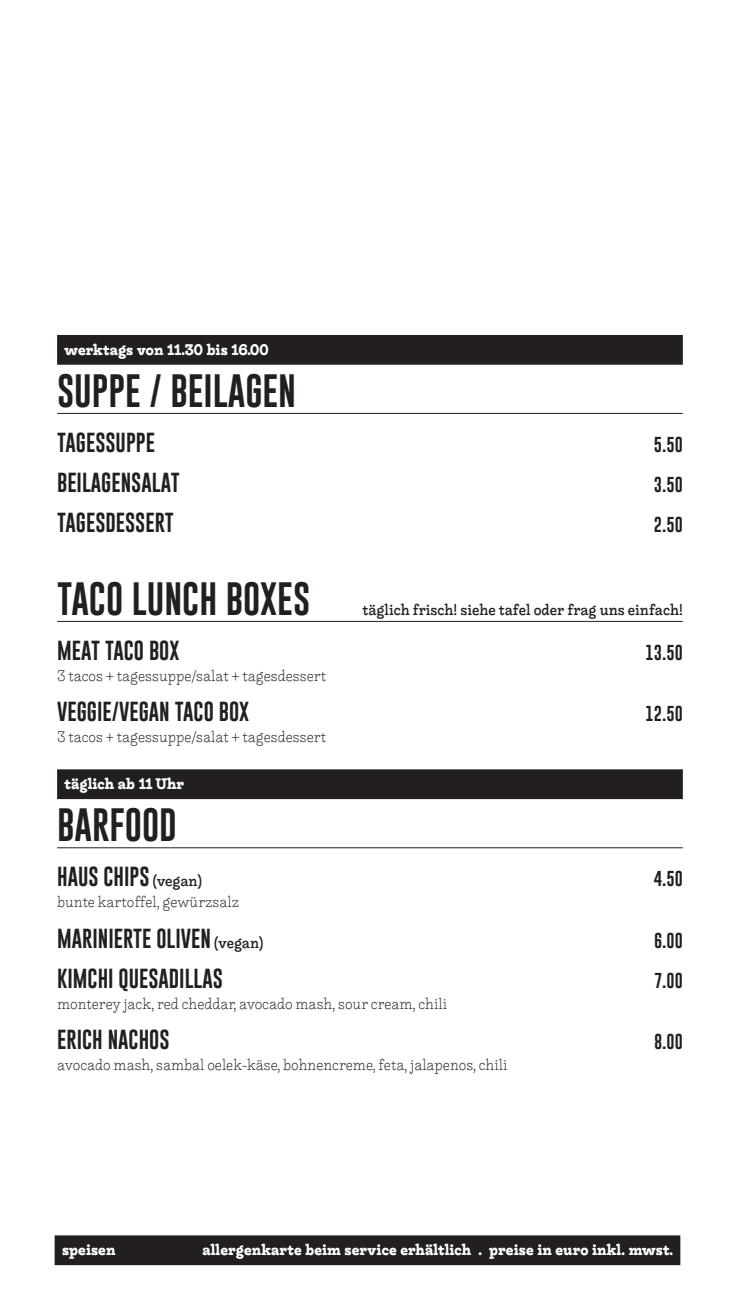
<style>
.page{position:relative;width:735px;height:1290px;background:#fff}
.page>*{position:absolute;margin:0;border:0;box-sizing:border-box;transform-origin:0 0}
.t1{font:34.12px "Gobold";color:#231f20}
.t2{font:20.12px "Gobold";color:#231f20}
.t3{font:15.75px "Gobold";color:#231f20}
.t4{font:300 14.88px "Liebe Ruth";color:#231f20}
.t5{font:700 14.88px "Liebe Ruth";letter-spacing:.01em;color:#fff}
.t6{font:500 14.88px "Liebe Ruth";color:#231f20}
.s1{font-family:"Liebe Ruth";font-weight:500;font-size:14.88px}
</style>
<div class="page">
<div style="left:55px;top:1235px;width:625px;height:30px;background:#231f20"></div>
<div style="left:57px;top:335px;width:625px;height:30px;background:#231f20"></div>
<hr style="left:57px;top:413px;width:625px;height:1px;background:#231f20">
<hr style="left:57px;top:621px;width:625px;height:1px;background:#231f20">
<div style="left:57px;top:769px;width:625px;height:30px;background:#231f20"></div>
<hr style="left:57px;top:847px;width:625px;height:1px;background:#231f20">
<p class="t5" style="left:64px;top:341px;width:205px">werktags von 11.30 bis 16.00</p>
<h1 class="t1" style="left:57px;top:368px;width:240px">SUPPE / BEILAGEN</h1>
<h2 class="t2" style="left:57px;top:429px;width:99px">TAGESSUPPE</h2>
<p class="t3" style="left:653px;top:434px;width:30px">5.50</p>
<h2 class="t2" style="left:57px;top:470px;width:124px">BEILAGENSALAT</h2>
<p class="t3" style="left:653px;top:475px;width:30px">3.50</p>
<h2 class="t2" style="left:57px;top:510px;width:118px">TAGESDESSERT</h2>
<p class="t3" style="left:653px;top:515px;width:30px">2.50</p>
<h1 class="t1" style="left:57px;top:576px;width:254px">TACO LUNCH BOXES</h1>
<p class="t6" style="left:362px;top:601px;width:321px">täglich frisch! siehe tafel oder frag uns einfach!</p>
<h2 class="t2" style="left:57px;top:637px;width:124px">MEAT TACO BOX</h2>
<p class="t3" style="left:645px;top:642px;width:39px">13.50</p>
<p class="t4" style="left:57px;top:667px;width:270px">3 tacos + tagessuppe/salat + tagesdessert</p>
<h2 class="t2" style="left:57px;top:699px;width:193px">VEGGIE/VEGAN TACO BOX</h2>
<p class="t3" style="left:645px;top:703px;width:39px">12.50</p>
<p class="t4" style="left:57px;top:728px;width:270px">3 tacos + tagessuppe/salat + tagesdessert</p>
<p class="t5" style="left:64px;top:775px;width:121px">täglich ab 11 Uhr</p>
<h1 class="t1" style="left:57px;top:803px;width:121px">BARFOOD</h1>
<h2 class="t2" style="left:57px;top:864px;width:146px">HAUS CHIPS <span class="s1">(vegan)</span></h2>
<p class="t3" style="left:653px;top:869px;width:30px">4.50</p>
<p class="t4" style="left:57px;top:893px;width:183px">bunte kartoffel, gewürzsalz</p>
<h2 class="t2" style="left:57px;top:925px;width:208px">MARINIERTE OLIVEN <span class="s1">(vegan)</span></h2>
<p class="t3" style="left:653px;top:930px;width:30px">6.00</p>
<h2 class="t2" style="left:57px;top:965px;width:167px">KIMCHI QUESADILLAS</h2>
<p class="t3" style="left:653px;top:970px;width:30px">7.00</p>
<p class="t4" style="left:57px;top:995px;width:391px">monterey jack, red cheddar, avocado mash, sour cream, chili</p>
<h2 class="t2" style="left:57px;top:1026px;width:114px">ERICH NACHOS</h2>
<p class="t3" style="left:653px;top:1031px;width:30px">8.00</p>
<p class="t4" style="left:57px;top:1056px;width:451px">avocado mash, sambal oelek-käse, bohnencreme, feta, jalapenos, chili</p>
<p class="t5" style="left:62px;top:1241px;width:55px">speisen</p>
<p class="t5" style="left:202px;top:1241px;width:472px">allergenkarte beim service erhältlich . preise in euro inkl. mwst.</p>
</div>
